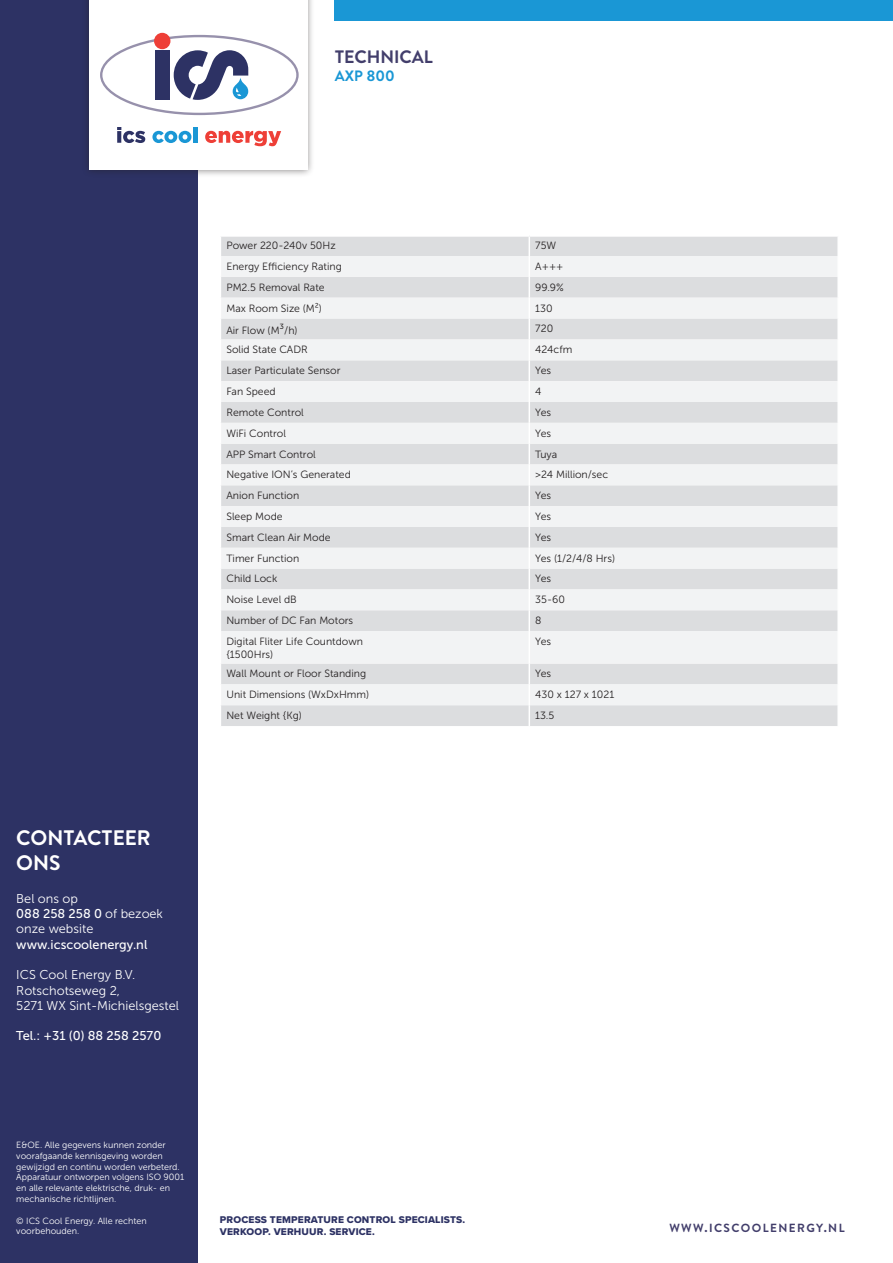
<style>
.page{position:relative;width:893px;height:1263px;background:#fff}
.page>*{position:absolute;margin:0;border:0;box-sizing:border-box;transform-origin:0 0}
.t1{font:700 21px/25.2px "Brandon Text";color:#fff}
.t2{font:700 18px "Brandon Text";color:#423e6b}
.t3{font:700 15px "Brandon Text";color:#1a97d5}
.t4{font:12.75px/15.3px "Museo Sans 300";color:#fff}
.t5{font:12.75px "Museo Sans 500";color:#fff}
.t6{font:700 11.85px "Brandon Text";letter-spacing:.12em;color:#423e6b}
.t7{font:10.5px "Museo Sans 300";color:#231f20}
.t8{font:10.2px/12.1px "Proxima Nova A Extrabld";letter-spacing:.015em;color:#2d3264}
.t9{font:9px/10.8px "Museo Sans 300";color:#fff}
.s1{font-size:12px}
.s2{font-family:"Museo Sans 300"}
</style>
<div class="page">
<div style="left:0;top:0;width:198px;height:1263px;background:#2d3264"></div>
<div style="left:81px;top:0;width:234px;height:178px;background:#231f20;opacity:.55"></div>
<div style="left:89px;top:0;width:218px;height:170px;background:#fff"></div>
<div style="left:154px;top:33px;width:16px;height:16px;background:#ee3f37;border-radius:50%"></div>
<svg style="left:100px;top:35px;width:199px;height:80px"></svg>
<svg style="left:117px;top:127px;width:28px;height:16px"></svg>
<svg style="left:152px;top:131px;width:39px;height:12px"></svg>
<hr style="left:193px;top:127px;width:4px;height:16px;background:#1a97d5">
<svg style="left:205px;top:131px;width:76px;height:15px"></svg>
<div style="left:335px;top:0;width:558px;height:21px;background:#1a97d5"></div>
<div style="left:221px;top:237px;width:616px;height:489px;background:#dcdddf"></div>
<svg style="left:221px;top:256px;width:616px;height:449px;fill:#f2f3f4"></svg>
<svg style="left:837px;top:237px;width:1px;height:19px"></svg>
<svg style="left:529px;top:237px;width:1px;height:394px"></svg>
<hr style="left:529px;top:631px;width:1px;height:32px;background:#fff">
<svg style="left:529px;top:663px;width:1px;height:63px"></svg>
<p class="t2" style="left:335px;top:44px;width:100px">TECHNICAL</p>
<p class="t3" style="left:335px;top:65px;width:62px">AXP 800</p>
<p class="t7" style="left:226px;top:240px;width:111px">Power 220-240v 50Hz</p>
<p class="t7" style="left:535px;top:240px;width:23px">75W</p>
<p class="t7" style="left:226px;top:261px;width:117px">Energy Efficiency Rating</p>
<p class="t7" style="left:535px;top:261px;width:30px">A+++</p>
<p class="t7" style="left:226px;top:281px;width:100px">PM2.5 Removal Rate</p>
<p class="t7" style="left:535px;top:281px;width:30px">99.9%</p>
<p class="t7" style="left:226px;top:302px;width:97px">Max Room Size (M²)</p>
<p class="t7" style="left:535px;top:302px;width:19px">130</p>
<p class="t7" style="left:226px;top:324px;width:73px">Air Flow (M<span class="s1">³</span>/h)</p>
<p class="t7" style="left:535px;top:323px;width:19px">720</p>
<p class="t7" style="left:226px;top:344px;width:83px">Solid State CADR</p>
<p class="t7" style="left:535px;top:344px;width:38px">424cfm</p>
<p class="t7" style="left:226px;top:365px;width:116px">Laser Particulate Sensor</p>
<p class="t7" style="left:535px;top:365px;width:17px">Yes</p>
<p class="t7" style="left:226px;top:386px;width:51px">Fan Speed</p>
<p class="t7" style="left:535px;top:386px;width:8px">4</p>
<p class="t7" style="left:226px;top:407px;width:79px">Remote Control</p>
<p class="t7" style="left:535px;top:407px;width:17px">Yes</p>
<p class="t7" style="left:226px;top:427px;width:61px">WiFi Control</p>
<p class="t7" style="left:535px;top:427px;width:17px">Yes</p>
<p class="t7" style="left:226px;top:448px;width:91px">APP Smart Control</p>
<p class="t7" style="left:535px;top:448px;width:23px">Tuya</p>
<p class="t7" style="left:226px;top:469px;width:126px">Negative ION’s Generated</p>
<p class="t7" style="left:535px;top:469px;width:74px">&gt;24 Million/sec</p>
<p class="t7" style="left:226px;top:490px;width:74px">Anion Function</p>
<p class="t7" style="left:535px;top:490px;width:17px">Yes</p>
<p class="t7" style="left:226px;top:511px;width:58px">Sleep Mode</p>
<p class="t7" style="left:535px;top:511px;width:17px">Yes</p>
<p class="t7" style="left:226px;top:531px;width:106px">Smart Clean Air Mode</p>
<p class="t7" style="left:535px;top:531px;width:17px">Yes</p>
<p class="t7" style="left:226px;top:552px;width:74px">Timer Function</p>
<p class="t7" style="left:535px;top:552px;width:81px">Yes (1/2/4/8 Hrs)</p>
<p class="t7" style="left:226px;top:573px;width:52px">Child Lock</p>
<p class="t7" style="left:535px;top:573px;width:17px">Yes</p>
<p class="t7" style="left:226px;top:594px;width:72px">Noise Level dB</p>
<p class="t7" style="left:535px;top:594px;width:31px">35-60</p>
<p class="t7" style="left:226px;top:615px;width:128px">Number of DC Fan Motors</p>
<p class="t7" style="left:535px;top:615px;width:8px">8</p>
<p class="t7" style="left:226px;top:636px;width:138px">Digital Fliter Life Countdown</p>
<p class="t7" style="left:226px;top:648px;width:48px">{1500Hrs)</p>
<p class="t7" style="left:535px;top:636px;width:17px">Yes</p>
<p class="t7" style="left:226px;top:668px;width:141px">Wall Mount or Floor Standing</p>
<p class="t7" style="left:535px;top:668px;width:17px">Yes</p>
<p class="t7" style="left:226px;top:689px;width:144px">Unit Dimensions (WxDxHmm)</p>
<p class="t7" style="left:535px;top:689px;width:80px">430 x 127 x 1021</p>
<p class="t7" style="left:226px;top:710px;width:77px">Net Weight {Kg)</p>
<p class="t7" style="left:535px;top:710px;width:21px">13.5</p>
<h1 class="t1" style="left:16px;top:825px;width:136px">CONTACTEER<br>ONS</h1>
<p class="t4" style="left:16px;top:891px;width:63px">Bel ons op</p>
<p class="t5" style="left:16px;top:907px;width:148px">088 258 258 0 <span class="s2">of bezoek</span></p>
<p class="t4" style="left:16px;top:921px;width:79px">onze website</p>
<p class="t5" style="left:16px;top:937px;width:133px">www.icscoolenergy.nl</p>
<p class="t4" style="left:16px;top:967px;width:164px">ICS Cool Energy B.V.<br>Rotschotseweg 2,<br>5271 WX Sint-Michielsgestel</p>
<p class="t5" style="left:16px;top:1029px;width:146px">Tel.: +31 (0) 88 258 2570</p>
<p class="t9" style="left:16px;top:1139px;width:169px">E&amp;OE. Alle gegevens kunnen zonder voorafgaande kennisgeving worden gewijzigd en continu worden verbeterd.<br>Apparatuur ontworpen volgens ISO 9001 en alle relevante elektrische, druk- en mechanische richtlijnen.</p>
<p class="t9" style="left:16px;top:1215px;width:132px">© ICS Cool Energy. Alle rechten voorbehouden.</p>
<p class="t8" style="left:220px;top:1213px;width:247px">PROCESS TEMPERATURE CONTROL SPECIALISTS.<br>VERKOOP. VERHUUR. SERVICE.</p>
<p class="t6" style="left:669px;top:1220px;width:177px">WWW.ICSCOOLENERGY.NL</p>
</div>
